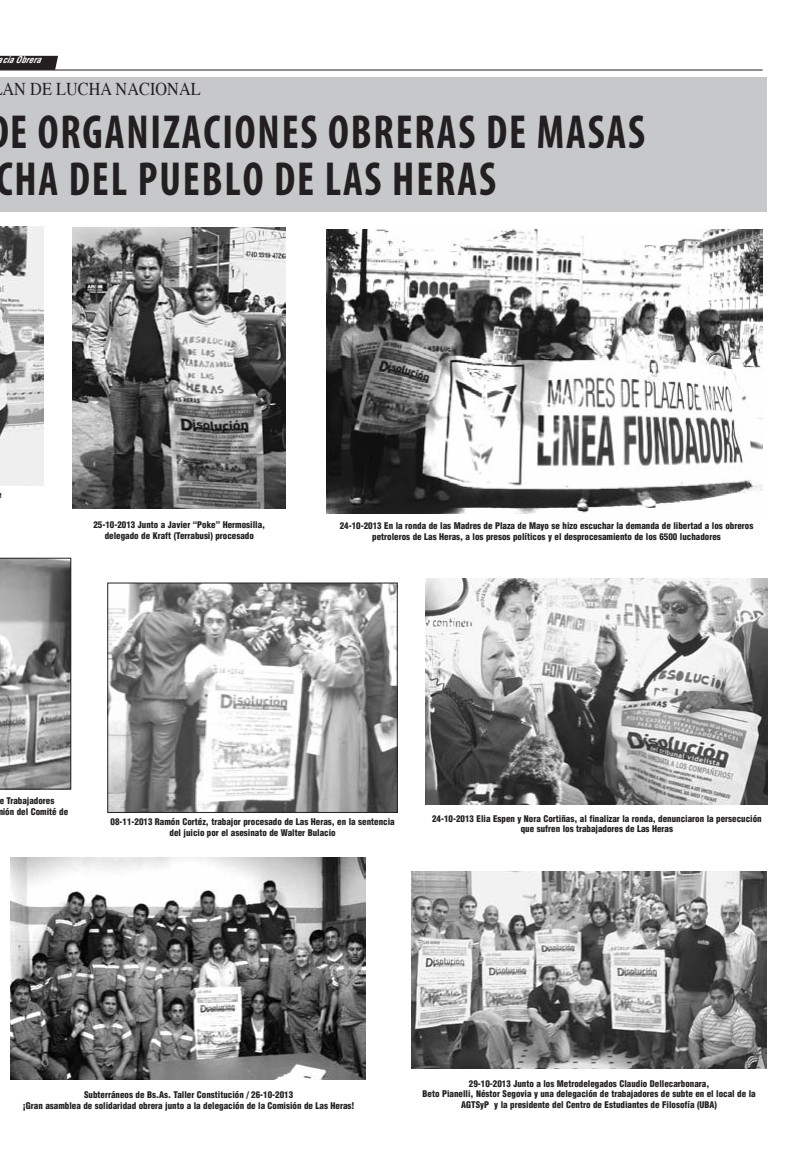
<style>
.page{position:relative;width:808px;height:1163px;background:#fff}
.page>*{position:absolute;margin:0;border:0;box-sizing:border-box;transform-origin:0 0}
.t1{font:700 condensed 48px/47px "Myriad Pro";letter-spacing:.045em;color:#231f20;scale:.9 1}
.t2{font:18px "Times";letter-spacing:.005em;color:#231f20;scale:.9 1}
.t3{font:900 condensed 9px/10.8px "Helvetica";color:#231f20;text-align:center}
.t4{font:italic 700 condensed 9px "Helvetica";color:#fff}
</style>
<div class="page">
<svg style="left:0;top:56px;width:58px;height:14px"></svg>
<hr style="left:0;top:70px;width:763px;height:1px;background:#231f20">
<img style="left:72px;top:228px;width:213px;height:280px">
<img style="left:327px;top:229px;width:435px;height:284px">
<img style="left:426px;top:578px;width:341px;height:226px">
<img style="left:0;top:226px;width:43px;height:260px">
<img style="left:412px;top:871px;width:354px;height:197px">
<div style="left:0;top:78px;width:766px;height:134px;background:#c7c8ca"></div>
<img style="left:109px;top:584px;width:287px;height:226px">
<div style="left:107px;top:582px;width:291px;height:230px;border:1px solid #231f20"></div>
<img style="left:11px;top:857px;width:355px;height:222px">
<svg style="left:0;top:557px;width:71px;height:232px;background:#949494"></svg>
<p class="t4" style="left:-2px;top:55px;width:44px">acia Obrera</p>
<h2 class="t2" style="left:3px;top:81px;width:222px">AN DE LUCHA NACIONAL</h2>
<h1 class="t1" style="left:-5px;top:112px;width:723px;text-indent:15px">E ORGANIZACIONES OBRERAS DE MASAS<br>CHA DEL PUEBLO DE LAS HERAS</h1>
<p class="t3" style="left:-2px;top:489px;width:6px">e</p>
<p class="t3" style="left:93px;top:519px;width:173px">25-10-2013 Junto a Javier “Poke” Hermosilla, delegado de Kraft (Terrabusi) procesado</p>
<p class="t3" style="left:340px;top:520px;width:415px">24-10-2013 En la ronda de las Madres de Plaza de Mayo se hizo escuchar la demanda de libertad a los obreros petroleros de Las Heras, a los presos políticos y el desprocesamiento de los 6500 luchadores</p>
<p class="t3" style="left:-2px;top:795px;width:71px;text-align:left">e Trabajadores nión del Comité de</p>
<p class="t3" style="left:110px;top:816px;width:286px">08-11-2013 Ramón Cortéz, trabajor procesado de Las Heras, en la sentencia del juicio por el asesinato de Walter Bulacio</p>
<p class="t3" style="left:432px;top:812px;width:331px">24-10-2013 Elia Espen y Nora Cortiñas, al finalizar la ronda, denunciaron la persecución que sufren los trabajadores de Las Heras</p>
<p class="t3" style="left:23px;top:1089px;width:333px">Subterráneos de Bs.As. Taller Constitución / 26-10-2013<br>¡Gran asamblea de solidaridad obrera junto a la delegación de la Comisión de Las Heras!</p>
<p class="t3" style="left:423px;top:1077px;width:335px">29-10-2013 Junto a los Metrodelegados Claudio Dellecarbonara,<br>Beto Pianelli, Néstor Segovia y una delegación de trabajadores de subte en el local de la<br>AGTSyP y la presidente del Centro de Estudiantes de Filosofía (UBA)</p>
</div>
